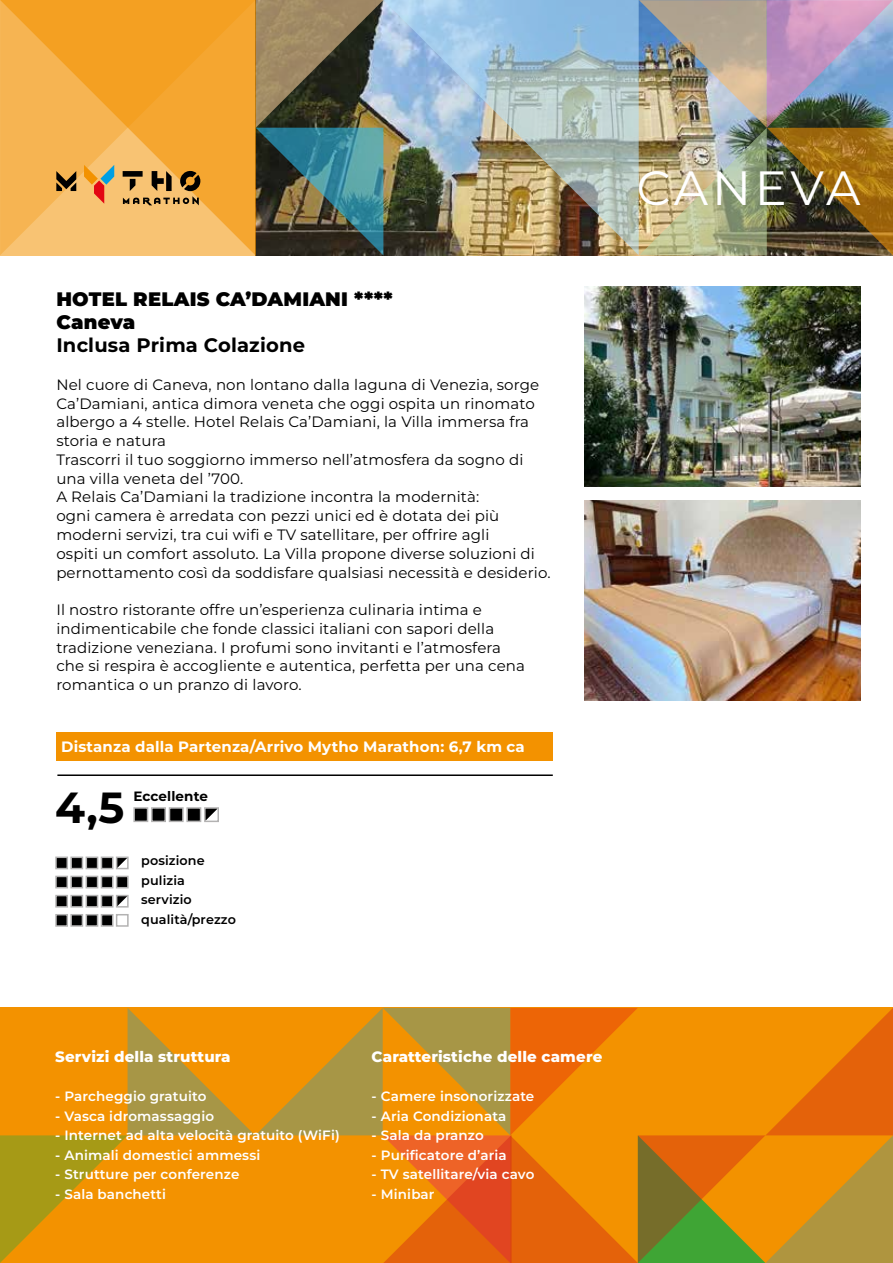
<style>
.page{position:relative;width:893px;height:1263px;background:#fff}
.page>*{position:absolute;margin:0;border:0;box-sizing:border-box;transform-origin:0 0}
.t1{font:48px "Montserrat";letter-spacing:.07em;color:#fff}
.t2{font:700 43.5px "Montserrat";color:#000}
.t3{font:900 19.5px/23.4px "Montserrat";letter-spacing:.01em;color:#000}
.t4{font:700 19.5px "Montserrat";letter-spacing:.01em;color:#000}
.t5{font:15px/18.8px "Montserrat";letter-spacing:.01em;color:#000}
.t6{font:700 15px "Montserrat";letter-spacing:.01em;color:#fff}
.t7{font:800 15px "Montserrat";letter-spacing:.01em;color:#fff}
.t8{font:600 13.5px "Montserrat";letter-spacing:.01em;color:#fff}
.t9{font:700 13.5px "Montserrat";letter-spacing:.01em;color:#000}
.t10{font:600 12.75px/19.5px "Montserrat";letter-spacing:.01em;color:#000}
</style>
<div class="page">
<svg style="left:0;top:1008px;width:893px;height:255px;background:#dd890e"></svg>
<img style="left:383px;top:0;width:256px;height:255px">
<img style="left:639px;top:0;width:254px;height:255px">
<img style="left:256px;top:0;width:127px;height:255px">
<img style="left:584px;top:287px;width:276px;height:200px">
<img style="left:584px;top:501px;width:276px;height:199px">
<div style="left:56px;top:732px;width:497px;height:28px;background:#f39200"></div>
<hr style="left:57px;top:774px;width:496px;height:2px;background:#000">
<div style="left:56px;top:915px;width:11px;height:11px;background:#000"></div>
<div style="left:55px;top:914px;width:13px;height:13px;border:2px solid #b3b2b2"></div>
<div style="left:71px;top:915px;width:11px;height:11px;background:#000"></div>
<div style="left:70px;top:914px;width:13px;height:13px;border:2px solid #b3b2b2"></div>
<div style="left:86px;top:915px;width:12px;height:11px;background:#000"></div>
<div style="left:86px;top:914px;width:12px;height:13px;border:2px solid #b3b2b2"></div>
<div style="left:101px;top:915px;width:12px;height:11px;background:#000"></div>
<div style="left:101px;top:914px;width:12px;height:13px;border:2px solid #b3b2b2"></div>
<div style="left:116px;top:914px;width:13px;height:13px;background:#fff;border:2px solid #b3b2b2"></div>
<div style="left:134px;top:808px;width:14px;height:13px;background:#000"></div>
<div style="left:133px;top:807px;width:15px;height:15px;border:2px solid #b3b2b2"></div>
<div style="left:152px;top:808px;width:13px;height:13px;background:#000"></div>
<div style="left:151px;top:807px;width:15px;height:15px;border:2px solid #b3b2b2"></div>
<div style="left:170px;top:808px;width:13px;height:13px;background:#000"></div>
<div style="left:169px;top:807px;width:15px;height:15px;border:2px solid #b3b2b2"></div>
<div style="left:187px;top:808px;width:14px;height:13px;background:#000"></div>
<div style="left:186px;top:807px;width:15px;height:15px;border:2px solid #b3b2b2"></div>
<svg style="left:207px;top:810px;width:9px;height:9px"></svg>
<div style="left:56px;top:876px;width:11px;height:12px;background:#000"></div>
<div style="left:55px;top:876px;width:13px;height:12px;border:2px solid #b3b2b2"></div>
<div style="left:71px;top:876px;width:11px;height:12px;background:#000"></div>
<div style="left:70px;top:876px;width:13px;height:12px;border:2px solid #b3b2b2"></div>
<div style="left:86px;top:876px;width:12px;height:12px;background:#000"></div>
<div style="left:86px;top:876px;width:12px;height:12px;border:2px solid #b3b2b2"></div>
<div style="left:101px;top:876px;width:12px;height:12px;background:#000"></div>
<div style="left:101px;top:876px;width:12px;height:12px;border:2px solid #b3b2b2"></div>
<div style="left:117px;top:876px;width:11px;height:12px;background:#000"></div>
<div style="left:116px;top:876px;width:13px;height:12px;border:2px solid #b3b2b2"></div>
<div style="left:56px;top:895px;width:11px;height:12px;background:#000"></div>
<div style="left:55px;top:895px;width:13px;height:12px;border:2px solid #b3b2b2"></div>
<div style="left:71px;top:895px;width:11px;height:12px;background:#000"></div>
<div style="left:70px;top:895px;width:13px;height:12px;border:2px solid #b3b2b2"></div>
<div style="left:86px;top:895px;width:12px;height:12px;background:#000"></div>
<div style="left:86px;top:895px;width:12px;height:12px;border:2px solid #b3b2b2"></div>
<div style="left:101px;top:895px;width:12px;height:12px;background:#000"></div>
<div style="left:101px;top:895px;width:12px;height:12px;border:2px solid #b3b2b2"></div>
<svg style="left:119px;top:898px;width:7px;height:6px"></svg>
<div style="left:116px;top:895px;width:13px;height:12px;border:2px solid #b3b2b2"></div>
<div style="left:204px;top:807px;width:15px;height:15px;border:2px solid #b3b2b2"></div>
<div style="left:56px;top:857px;width:11px;height:11px;background:#000"></div>
<div style="left:55px;top:856px;width:13px;height:13px;border:2px solid #b3b2b2"></div>
<div style="left:71px;top:857px;width:11px;height:11px;background:#000"></div>
<div style="left:70px;top:856px;width:13px;height:13px;border:2px solid #b3b2b2"></div>
<div style="left:86px;top:857px;width:12px;height:11px;background:#000"></div>
<div style="left:86px;top:856px;width:12px;height:13px;border:2px solid #b3b2b2"></div>
<div style="left:101px;top:857px;width:12px;height:11px;background:#000"></div>
<div style="left:101px;top:856px;width:12px;height:13px;border:2px solid #b3b2b2"></div>
<svg style="left:119px;top:859px;width:7px;height:7px"></svg>
<div style="left:116px;top:856px;width:13px;height:13px;border:2px solid #b3b2b2"></div>
<svg style="left:0;top:0;width:255px;height:255px;background:#f5ae44"></svg>
<svg style="left:84px;top:165px;width:30px;height:39px"></svg>
<svg style="left:56px;top:171px;width:20px;height:20px"></svg>
<svg style="left:123px;top:171px;width:77px;height:34px;background:#a68047"></svg>
<h3 class="t3" style="left:56px;top:286px;width:338px">HOTEL RELAIS CA’DAMIANI ****<br>Caneva</h3>
<h3 class="t4" style="left:56px;top:333px;width:250px">Inclusa Prima Colazione</h3>
<p class="t5" style="left:56px;top:375px;width:496px">Nel cuore di Caneva, non lontano dalla laguna di Venezia, sorge Ca’Damiani, antica dimora veneta che oggi ospita un rinomato albergo a 4 stelle. Hotel Relais Ca’Damiani, la Villa immersa fra storia e natura<br>Trascorri il tuo soggiorno immerso nell’atmosfera da sogno di una villa veneta del ’700.<br>A Relais Ca’Damiani la tradizione incontra la modernità:<br>ogni camera è arredata con pezzi unici ed è dotata dei più moderni servizi, tra cui wifi e TV satellitare, per offrire agli<br>ospiti un comfort assoluto. La Villa propone diverse soluzioni di pernottamento così da soddisfare qualsiasi necessità e desiderio.</p>
<p class="t5" style="left:56px;top:600px;width:470px">Il nostro ristorante offre un’esperienza culinaria intima e indimenticabile che fonde classici italiani con sapori della tradizione veneziana. I profumi sono invitanti e l’atmosfera che si respira è accogliente e autentica, perfetta per una cena romantica o un pranzo di lavoro.</p>
<p class="t6" style="left:61px;top:736px;width:465px">Distanza dalla Partenza/Arrivo Mytho Marathon: 6,7 km ca</p>
<h2 class="t2" style="left:55px;top:778px;width:70px">4,5</h2>
<p class="t9" style="left:133px;top:787px;width:76px">Eccellente</p>
<p class="t10" style="left:141px;top:851px;width:96px">posizione pulizia servizio qualità/prezzo</p>
<h1 class="t1" style="left:636px;top:156px;width:226px">CANEVA</h1>
<p class="t7" style="left:55px;top:1047px;width:177px">Servizi della struttura</p>
<p class="t8" style="left:55px;top:1087px;width:153px">- Parcheggio gratuito</p>
<p class="t8" style="left:55px;top:1107px;width:160px">- Vasca idromassaggio</p>
<p class="t8" style="left:55px;top:1126px;width:286px">- Internet ad alta velocità gratuito (WiFi)</p>
<p class="t8" style="left:55px;top:1146px;width:207px">- Animali domestici ammessi</p>
<p class="t8" style="left:55px;top:1165px;width:186px">- Strutture per conferenze</p>
<p class="t8" style="left:55px;top:1185px;width:112px">- Sala banchetti</p>
<p class="t7" style="left:372px;top:1047px;width:232px">Caratteristiche delle camere</p>
<p class="t8" style="left:372px;top:1087px;width:164px">- Camere insonorizzate</p>
<p class="t8" style="left:372px;top:1107px;width:136px">- Aria Condizionata</p>
<p class="t8" style="left:372px;top:1126px;width:114px">- Sala da pranzo</p>
<p class="t8" style="left:372px;top:1146px;width:137px">- Purificatore d’aria</p>
<p class="t8" style="left:372px;top:1165px;width:164px">- TV satellitare/via cavo</p>
<p class="t8" style="left:372px;top:1185px;width:64px">- Minibar</p>
</div>
